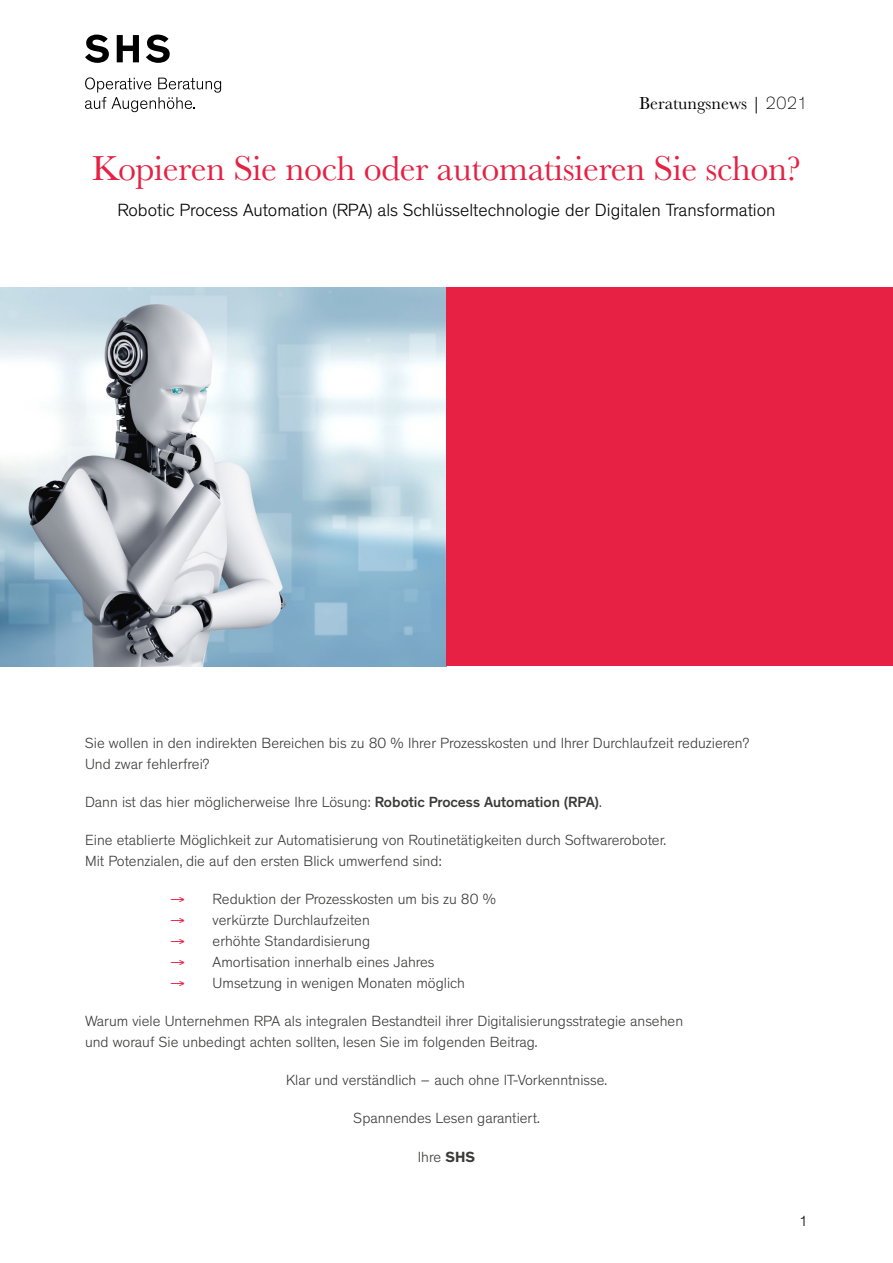
<style>
.page{position:relative;width:893px;height:1263px;background:#fff}
.page>*{position:absolute;margin:0;border:0;box-sizing:border-box;transform-origin:0 0}
.t1{font:36px "Baskerville";letter-spacing:-.01em;color:#e62143}
.t2{font:300 18px "Theinhardt";color:#000}
.H1_re{font:18px "Baskerville";color:#000}
.Paragraf{font:300 15px/21px "Theinhardt";color:#3a3a39}
.t3{font:300 15px "Theinhardt";color:#000}
.s1{font-family:"Theinhardt";font-weight:100}
.s2{font-weight:500}
.s3{color:#e62143}
.s4{font-weight:700}
</style>
<div class="page">
<img style="left:0;top:288px;width:446px;height:378px">
<div style="left:446px;top:288px;width:447px;height:378px;background:#e62143"></div>
<svg style="left:85px;top:35px;width:24px;height:28px"></svg>
<svg style="left:117px;top:35px;width:22px;height:27px"></svg>
<svg style="left:146px;top:35px;width:24px;height:28px"></svg>
<svg style="left:85px;top:77px;width:136px;height:35px"></svg>
<p class="H1_re" style="left:639px;top:91px;width:170px">Beratungsnews | <span class="s1">2021</span></p>
<h1 class="t1" style="left:92px;top:145px;width:711px">Kopieren Sie noch oder automatisieren Sie schon?</h1>
<h1 class="t2" style="left:117px;top:199px;width:660px">Robotic Process Automation (RPA) als Schlüsseltechnologie der Digitalen Transformation</h1>
<p class="Paragraf" style="left:85px;top:733px;width:666px">Sie wollen in den indirekten Bereichen bis zu 80 % Ihrer Prozesskosten und Ihrer Durchlaufzeit reduzieren?<br>Und zwar fehlerfrei?</p>
<p class="Paragraf" style="left:85px;top:792px;width:518px">Dann ist das hier möglicherweise Ihre Lösung: <span class="s2">Robotic Process Automation (RPA)</span>.</p>
<p class="Paragraf" style="left:85px;top:830px;width:583px">Eine etablierte Möglichkeit zur Automatisierung von Routinetätigkeiten durch Softwareroboter.<br>Mit Potenzialen, die auf den ersten Blick umwerfend sind:</p>
<p class="Paragraf" style="left:170px;top:889px;width:328px"><span class="s3">→</span> Reduktion der Prozesskosten um bis zu 80 %</p>
<p class="Paragraf" style="left:170px;top:910px;width:201px"><span class="s3">→</span> verkürzte Durchlaufzeiten</p>
<p class="Paragraf" style="left:170px;top:931px;width:202px"><span class="s3">→</span> erhöhte Standardisierung</p>
<p class="Paragraf" style="left:170px;top:952px;width:266px"><span class="s3">→</span> Amortisation innerhalb eines Jahres</p>
<p class="Paragraf" style="left:170px;top:973px;width:296px"><span class="s3">→</span> Umsetzung in wenigen Monaten möglich</p>
<p class="Paragraf" style="left:85px;top:1011px;width:600px">Warum viele Unternehmen RPA als integralen Bestandteil ihrer Digitalisierungsstrategie ansehen und worauf Sie unbedingt achten sollten, lesen Sie im folgenden Beitrag.</p>
<p class="Paragraf" style="left:286px;top:1070px;width:322px">Klar und verständlich – auch ohne IT-Vorkenntnisse.</p>
<p class="Paragraf" style="left:354px;top:1108px;width:188px">Spannendes Lesen garantiert.</p>
<p class="Paragraf" style="left:418px;top:1146px;width:59px">Ihre <span class="s4">SHS</span></p>
<p class="t3" style="left:799px;top:1212px;width:10px">1</p>
</div>
